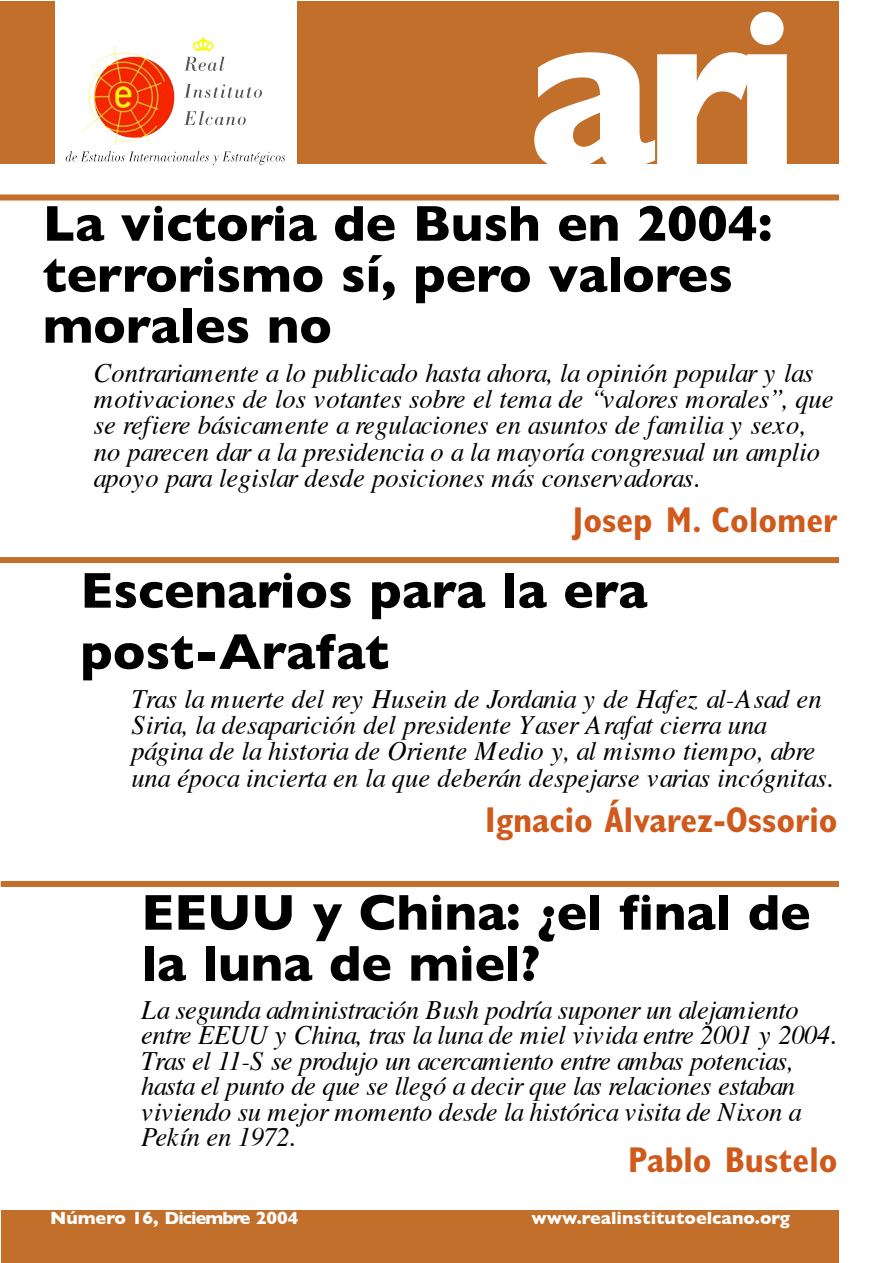
<style>
.page{position:relative;width:893px;height:1263px;background:#fff}
.page>*{position:absolute;margin:0;border:0;box-sizing:border-box;transform-origin:0 0}
.t1{font:700 225px "Gill Sans";color:#fff}
.t2{font:700 51px/51px "Gill Sans";color:#000}
.t3{font:700 condensed 36px "Gill Sans Std";color:#cf5a1c}
.t4{font:italic 26.55px/26.2px "Times";color:#000}
.t5{font:700 18px "Gill Sans";color:#fff}
.t6{font:700 18px "Gill Sans";letter-spacing:-.045em;color:#fff}
</style>
<div class="page">
<img style="left:65px;top:38px;width:221px;height:126px">
<div style="left:0;top:195px;width:839px;height:6px;background:#c26f2b"></div>
<div style="left:0;top:1px;width:54px;height:163px;background:#c26f2b"></div>
<div style="left:298px;top:1px;width:541px;height:163px;background:#c26f2b"></div>
<div style="left:1px;top:881px;width:838px;height:6px;background:#c26f2b"></div>
<div style="left:0;top:557px;width:839px;height:6px;background:#c26f2b"></div>
<div style="left:2px;top:1210px;width:837px;height:53px;background:#c26f2b"></div>
<h1 class="t1" style="left:526px;top:-42px;width:276px">ari</h1>
<h2 class="t2" style="left:43px;top:198px;width:731px">La victoria de Bush en 2004: terrorismo sí, pero valores morales no</h2>
<p class="t4" style="left:94px;top:362px;width:741px">Contrariamente a lo publicado hasta ahora, la opinión popular y las motivaciones de los votantes sobre el tema de “valores morales”, que se refiere básicamente a regulaciones en asuntos de familia y sexo, no parecen dar a la presidencia o a la mayoría congresual un amplio apoyo para legislar desde posiciones más conservadoras.</p>
<h3 class="t3" style="left:573px;top:507px;width:266px">Josep M. Colomer</h3>
<h2 class="t2" style="left:80px;top:560px;width:568px;line-height:61.2px">Escenarios para la era post-Arafat</h2>
<p class="t4" style="left:131px;top:688px;width:703px">Tras la muerte del rey Husein de Jordania y de Hafez al-Asad en Siria, la desaparición del presidente Yaser Arafat cierra una página de la historia de Oriente Medio y, al mismo tiempo, abre una época incierta en la que deberán despejarse varias incógnitas.</p>
<h3 class="t3" style="left:485px;top:807px;width:354px">Ignacio Álvarez-Ossorio</h3>
<h2 class="t2" style="left:141px;top:887px;width:671px">EEUU y China: ¿el final de la luna de miel?</h2>
<p class="t4" style="left:141px;top:1000px;width:697px;line-height:25.5px">La segunda administración Bush podría suponer un alejamiento entre EEUU y China, tras la luna de miel vivida entre 2001 y 2004.<br>Tras el 11-S se produjo un acercamiento entre ambas potencias, hasta el punto de que se llegó a decir que las relaciones estaban viviendo su mejor momento desde la histórica visita de Nixon a Pekín en 1972.</p>
<h3 class="t3" style="left:628px;top:1147px;width:211px">Pablo Bustelo</h3>
<p class="t6" style="left:50px;top:1208px;width:250px">Número 16, Diciembre 2004</p>
<p class="t5" style="left:531px;top:1208px;width:260px">www.realinstitutoelcano.org</p>
</div>
